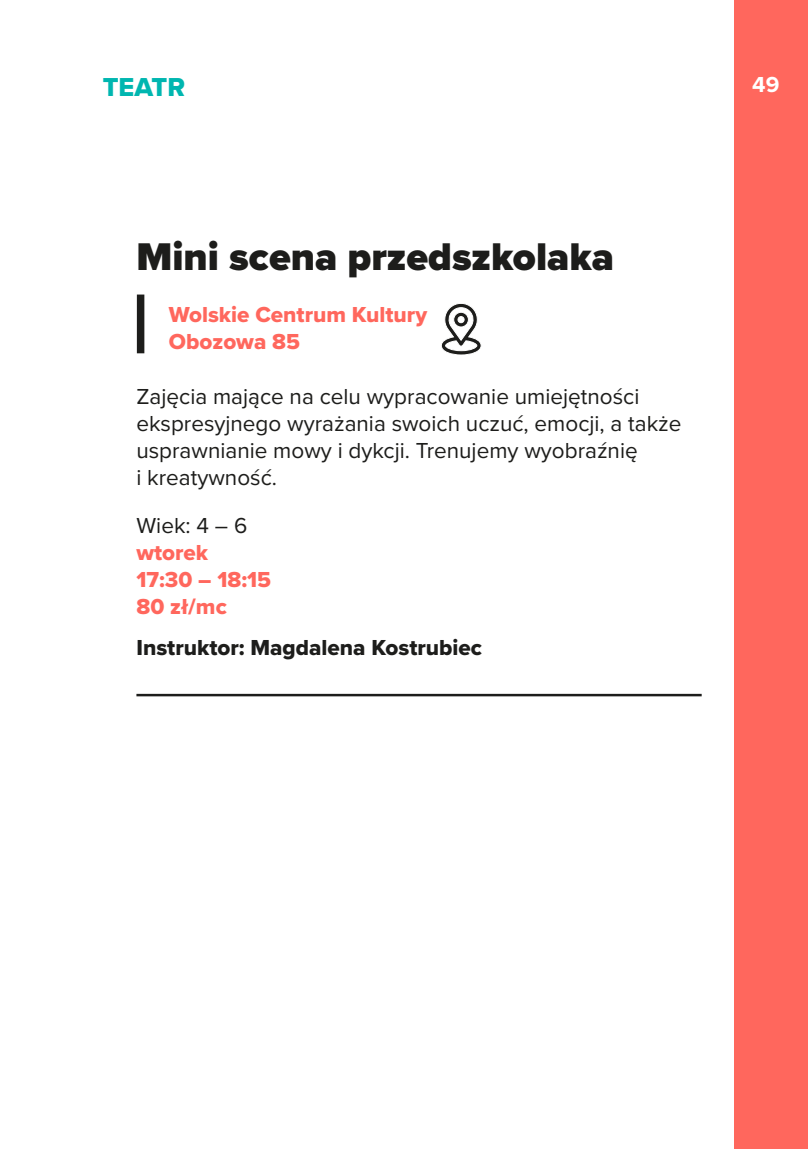
<style>
.page{position:relative;width:808px;height:1149px;background:#fff}
.page>*{position:absolute;margin:0;border:0;box-sizing:border-box;transform-origin:0 0}
.nazwa-zajec{font:900 40px "Proxima Nova";color:#1d1d1b}
.kategoria{font:27px "Proxima Nova Extrabld";color:#00b6b0}
.opis{font:22.5px/27px "Proxima Nova";color:#1d1d1b}
.instruktor{font:22.5px "Proxima Nova Extrabld";color:#1d1d1b}
.miejsce{font:22.5px "Proxima Nova Extrabld";color:#ff675d}
.godziny{font:22.5px "Proxima Nova Extrabld";color:#ff675d}
.ulica{font:22.5px "Proxima Nova Extrabld";color:#ff675d}
.koszty{font:22.5px "Proxima Nova Extrabld";color:#ff675d}
.dzien{font:22.5px "Proxima Nova Extrabld";color:#ff675d}
.t1{font:700 22.5px "Proxima Nova";color:#fff}
</style>
<div class="page">
<div style="left:734px;top:0;width:74px;height:1148px;background:#ff675d"></div>
<hr style="left:136px;top:693px;width:566px;height:3px;background:#1d1d1b">
<div style="left:137px;top:294px;width:7px;height:59px;background:#1d1d1b"></div>
<svg style="left:441px;top:303px;width:41px;height:52px"></svg>
<p class="kategoria" style="left:103px;top:67px;width:84px">TEATR</p>
<p class="nazwa-zajec" style="left:136px;top:227px;width:479px">Mini scena przedszkolaka</p>
<p class="miejsce" style="left:169px;top:297px;width:260px">Wolskie Centrum Kultury</p>
<p class="ulica" style="left:169px;top:324px;width:132px">Obozowa 85</p>
<p class="opis" style="left:136px;top:381px;width:547px">Zajęcia mające na celu wypracowanie umiejętności ekspresyjnego wyrażania swoich uczuć, emocji, a także usprawnianie mowy i dykcji. Trenujemy wyobraźnię<br>i kreatywność.</p>
<p class="opis" style="left:136px;top:510px;width:112px">Wiek: 4 – 6</p>
<p class="dzien" style="left:136px;top:535px;width:73px">wtorek</p>
<p class="godziny" style="left:136px;top:562px;width:136px">17:30 – 18:15</p>
<p class="koszty" style="left:136px;top:589px;width:92px">80 zł/mc</p>
<p class="instruktor" style="left:136px;top:630px;width:347px">Instruktor: Magdalena Kostrubiec</p>
<p class="t1" style="left:752px;top:68px;width:29px">49</p>
</div>
